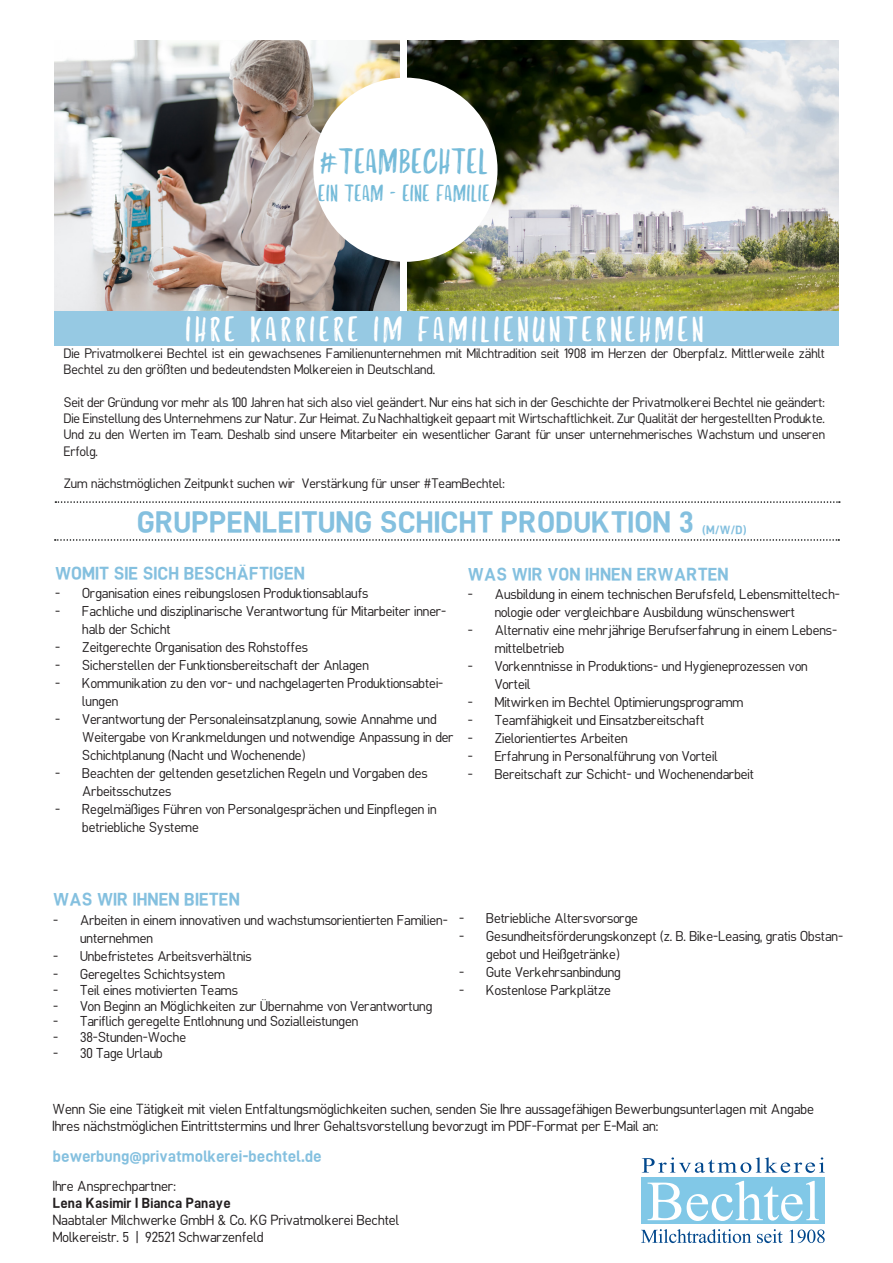
<style>
.page{position:relative;width:893px;height:1263px;background:#fff}
.page>*{position:absolute;margin:0;border:0;box-sizing:border-box;transform-origin:0 0}
.t1{font:36px "Bechtel";letter-spacing:.075em;color:#fff}
.t2{font:36px "Bechtel";color:#75bbd9}
.t3{font:700 30px "Bechtel Sans";color:#84c0df}
.t4{font:24px "Bechtel";color:#75bbd9}
.t5{font:700 18px "Bechtel Sans";color:#84c0df}
.t6{font:700 16.5px "Bechtel Sans";color:#84c0df}
.t7{font:14.25px/17.1px "Bechtel Sans";color:#231f20}
.t8{font:700 14.25px "Bechtel Sans";color:#231f20}
.t9{font:13.95px/18px "Bechtel Sans";color:#231f20}
.t10{font:13.5px/16.2px "Bechtel Sans";color:#231f20}
.t11{font:700 12px "Bechtel Sans";color:#84c0df}
</style>
<div class="page">
<div style="left:642px;top:1178px;width:183px;height:46px;background:#81c8e7"></div>
<svg style="left:648px;top:1182px;width:33px;height:38px"></svg>
<svg style="left:687px;top:1181px;width:132px;height:40px"></svg>
<svg style="left:642px;top:1157px;width:183px;height:16px"></svg>
<svg style="left:641px;top:1229px;width:110px;height:14px"></svg>
<svg style="left:757px;top:1229px;width:26px;height:14px"></svg>
<svg style="left:789px;top:1229px;width:36px;height:14px"></svg>
<svg style="left:55px;top:501px;width:785px;height:2px"></svg>
<svg style="left:55px;top:539px;width:784px;height:2px"></svg>
<div style="left:54px;top:311px;width:785px;height:34px;background:#96c9e3"></div>
<img style="left:54px;top:40px;width:345px;height:271px">
<img style="left:408px;top:40px;width:431px;height:271px">
<div style="left:313px;top:78px;width:184px;height:184px;background:#fff;border-radius:50%"></div>
<p class="t2" style="left:319px;top:143px;width:170px">#TEAMBECHTEL</p>
<p class="t4" style="left:318px;top:181px;width:173px">EIN TEAM - EINE FAMILIE</p>
<p class="t1" style="left:185px;top:312px;width:520px">IHRE KARRIERE IM FAMILIENUNTERNEHMEN</p>
<p class="t10" style="left:64px;top:346px;width:763px">Die Privatmolkerei Bechtel ist ein gewachsenes Familienunternehmen mit Milchtradition seit 1908 im Herzen der Oberpfalz. Mittlerweile zählt<br>Bechtel zu den größten und bedeutendsten Molkereien in Deutschland.</p>
<p class="t10" style="left:64px;top:395px;width:763px;text-align:justify">Seit der Gründung vor mehr als 100 Jahren hat sich also viel geändert. Nur eins hat sich in der Geschichte der Privatmolkerei Bechtel nie geändert:<br>Die Einstellung des Unternehmens zur Natur. Zur Heimat. Zu Nachhaltigkeit gepaart mit Wirtschaftlichkeit. Zur Qualität der hergestellten Produkte.<br>Und zu den Werten im Team. Deshalb sind unsere Mitarbeiter ein wesentlicher Garant für unser unternehmerisches Wachstum und unseren Erfolg.</p>
<p class="t10" style="left:64px;top:476px;width:442px">Zum nächstmöglichen Zeitpunkt suchen wir Verstärkung für unser #TeamBechtel:</p>
<p class="t3" style="left:137px;top:507px;width:559px">GRUPPENLEITUNG SCHICHT PRODUKTION 3</p>
<p class="t11" style="left:702px;top:524px;width:46px">(M/W/D)</p>
<p class="t5" style="left:55px;top:565px;width:251px">WOMIT SIE SICH BESCHÄFTIGEN</p>
<p class="t9" style="left:55px;top:585px;width:315px">- Organisation eines reibungslosen Produktionsablaufs</p>
<p class="t9" style="left:82px;top:603px;width:366px;text-indent:-27px">- Fachliche und disziplinarische Verantwortung für Mitarbeiter inner&shy;halb der Schicht</p>
<p class="t9" style="left:55px;top:639px;width:254px">- Zeitgerechte Organisation des Rohstoffes</p>
<p class="t9" style="left:55px;top:657px;width:315px">- Sicherstellen der Funktionsbereitschaft der Anlagen</p>
<p class="t9" style="left:82px;top:675px;width:363px;text-indent:-27px">- Kommunikation zu den vor- und nachgelagerten Produktionsabtei&shy;lungen</p>
<p class="t9" style="left:82px;top:711px;width:373px;text-indent:-27px">- Verantwortung der Personaleinsatzplanung, sowie Annahme und<br>Weitergabe von Krankmeldungen und notwendige Anpassung in der<br>Schichtplanung (Nacht und Wochenende)</p>
<p class="t9" style="left:82px;top:765px;width:347px;text-indent:-27px">- Beachten der geltenden gesetzlichen Regeln und Vorgaben des<br>Arbeitsschutzes</p>
<p class="t9" style="left:82px;top:801px;width:356px;text-indent:-27px">- Regelmäßiges Führen von Personalgesprächen und Einpflegen in betriebliche Systeme</p>
<p class="t5" style="left:468px;top:566px;width:262px">WAS WIR VON IHNEN ERWARTEN</p>
<p class="t9" style="left:495px;top:586px;width:347px;text-indent:-27px">- Ausbildung in einem technischen Berufsfeld, Lebensmitteltech&shy;nologie oder vergleichbare Ausbildung wünschenswert</p>
<p class="t9" style="left:495px;top:622px;width:344px;text-indent:-27px">- Alternativ eine mehrjährige Berufserfahrung in einem Lebens&shy;mittelbetrieb</p>
<p class="t9" style="left:495px;top:658px;width:315px;text-indent:-27px">- Vorkenntnisse in Produktions- und Hygieneprozessen von<br>Vorteil</p>
<p class="t9" style="left:468px;top:694px;width:277px">- Mitwirken im Bechtel Optimierungsprogramm</p>
<p class="t9" style="left:468px;top:712px;width:238px">- Teamfähigkeit und Einsatzbereitschaft</p>
<p class="t9" style="left:468px;top:730px;width:161px">- Zielorientiertes Arbeiten</p>
<p class="t9" style="left:468px;top:748px;width:251px">- Erfahrung in Personalführung von Vorteil</p>
<p class="t9" style="left:468px;top:766px;width:288px">- Bereitschaft zur Schicht- und Wochenendarbeit</p>
<p class="t5" style="left:53px;top:890px;width:188px">WAS WIR IHNEN BIETEN</p>
<p class="t9" style="left:80px;top:912px;width:369px;text-indent:-27px">- Arbeiten in einem innovativen und wachstumsorientierten Familien&shy;unternehmen</p>
<p class="t9" style="left:53px;top:948px;width:200px">- Unbefristetes Arbeitsverhältnis</p>
<p class="t9" style="left:53px;top:966px;width:174px">- Geregeltes Schichtsystem</p>
<p class="t9" style="left:53px;top:982px;width:187px">- Teil eines motivierten Teams</p>
<p class="t9" style="left:53px;top:997px;width:381px">- Von Beginn an Möglichkeiten zur Übernahme von Verantwortung</p>
<p class="t9" style="left:53px;top:1013px;width:307px">- Tariflich geregelte Entlohnung und Sozialleistungen</p>
<p class="t9" style="left:53px;top:1029px;width:135px">- 38-Stunden-Woche</p>
<p class="t9" style="left:53px;top:1045px;width:111px">- 30 Tage Urlaub</p>
<p class="t9" style="left:459px;top:909px;width:180px">- Betriebliche Altersvorsorge</p>
<p class="t9" style="left:486px;top:927px;width:358px;text-indent:-27px">- Gesundheitsförderungskonzept (z. B. Bike-Leasing, gratis Obstan&shy;gebot und Heißgetränke)</p>
<p class="t9" style="left:459px;top:963px;width:163px">- Gute Verkehrsanbindung</p>
<p class="t9" style="left:459px;top:981px;width:153px">- Kostenlose Parkplätze</p>
<p class="t7" style="left:53px;top:1101px;width:763px">Wenn Sie eine Tätigkeit mit vielen Entfaltungsmöglichkeiten suchen, senden Sie Ihre aussagefähigen Bewerbungsunterlagen mit Angabe<br>Ihres nächstmöglichen Eintrittstermins und Ihrer Gehaltsvorstellung bevorzugt im PDF-Format per E-Mail an:</p>
<p class="t6" style="left:53px;top:1147px;width:271px">bewerbung@privatmolkerei-bechtel.de</p>
<p class="t7" style="left:53px;top:1177px;width:125px">Ihre Ansprechpartner:</p>
<p class="t8" style="left:53px;top:1196px;width:180px">Lena Kasimir I Bianca Panaye</p>
<p class="t7" style="left:53px;top:1212px;width:348px">Naabtaler Milchwerke GmbH &amp; Co. KG Privatmolkerei Bechtel</p>
<p class="t7" style="left:53px;top:1229px;width:212px">Molkereistr. 5 | 92521 Schwarzenfeld</p>
</div>
